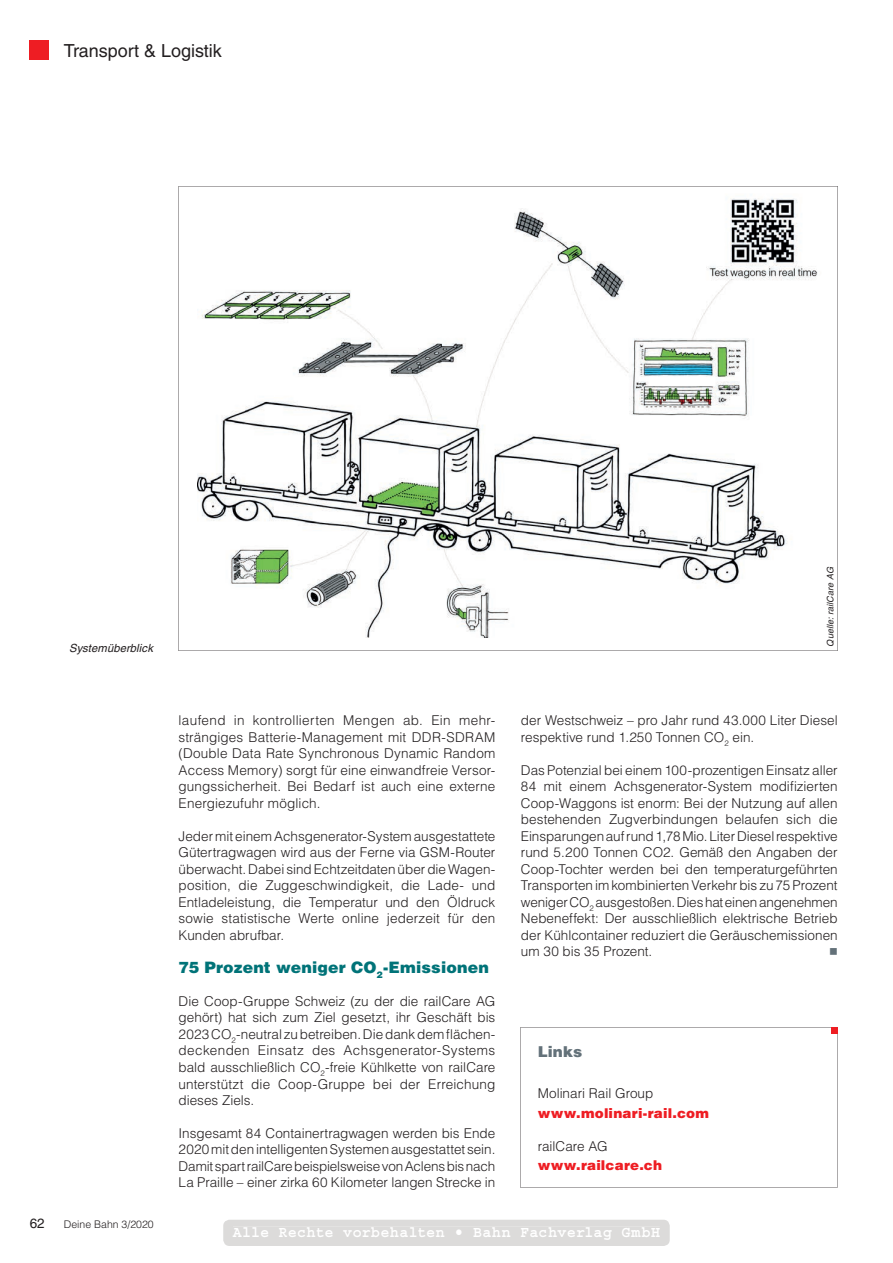
<style>
.page{position:relative;width:893px;height:1263px;background:#fff}
.page>*{position:absolute;margin:0;border:0;box-sizing:border-box;transform-origin:0 0}
.t1{font:18px "Helvetica LT";color:#231f20}
.t2{font:700 15.75px "Courier";letter-spacing:.025em;color:#fff;scale:.95 1}
.t3{font:900 15.75px "Helvetica LT";letter-spacing:.01em;color:#007378}
.t4{font:900 15px "Helvetica LT";letter-spacing:.005em;color:#637179}
.t5{font:300 13.5px/16.5px "Helvetica LT";letter-spacing:.005em;color:#231f20;text-align:justify}
.t6{font:900 13.5px "Helvetica LT";letter-spacing:.015em;color:#ee1d23}
.t7{font:13.5px "Helvetica LT";color:#231f20}
.t8{font:italic 11.25px "Helvetica LT";letter-spacing:.01em;color:#231f20}
.t9{font:300 10.5px "Helvetica LT";color:#231f20}
.t10{font:italic 9px "Helvetica LT";color:#231f20}
</style>
<div class="page">
<div style="left:30px;top:40px;width:19px;height:19px;background:#ee1d23"></div>
<svg style="left:178px;top:186px;width:660px;height:465px"></svg>
<svg style="left:520px;top:1027px;width:318px;height:160px"></svg>
<div style="left:831px;top:1027px;width:7px;height:7px;background:#ee1d23"></div>
<div style="left:223px;top:1220px;width:447px;height:26px;background:#dcdbda"></div>
<div style="left:233px;top:1227px;width:427px;height:12px;background:#dcdbda"></div>
<h1 class="t1" style="left:64px;top:40px;width:159px">Transport &amp; Logistik</h1>
<p class="t8" style="left:69px;top:641px;width:85px">Systemüberblick</p>
<p class="t5" style="left:179px;top:712px;width:318px">laufend in kontrollierten Mengen ab. Ein mehr&shy;strängiges Batterie-Management mit DDR-SDRAM (Double Data Rate Synchronous Dynamic Random Access Memory) sorgt für eine einwandfreie Versor&shy;gungssicherheit. Bei Bedarf ist auch eine externe Energiezufuhr möglich.</p>
<p class="t5" style="left:179px;top:828px;width:318px">Jeder mit einem Achsgenerator-System ausgestattete Gütertragwagen wird aus der Ferne via GSM-Router überwacht. Dabei sind Echtzeitdaten über die Wagen&shy;position, die Zuggeschwindigkeit, die Lade- und Entladeleistung, die Temperatur und den Öldruck sowie statistische Werte online jederzeit für den Kunden abrufbar.</p>
<p class="t3" style="left:179px;top:957px;width:312px">75 Prozent weniger CO<sub>2</sub>-Emissionen</p>
<p class="t5" style="left:179px;top:993px;width:318px">Die Coop-Gruppe Schweiz (zu der die railCare AG gehört) hat sich zum Ziel gesetzt, ihr Geschäft bis 2023 CO<sub>2</sub>-neutral zu betreiben. Die dank dem flächen&shy;deckenden Einsatz des Achsgenerator-Systems bald ausschließlich CO<sub>2</sub>-freie Kühlkette von railCare unterstützt die Coop-Gruppe bei der Erreichung dieses Ziels.</p>
<p class="t5" style="left:179px;top:1125px;width:318px">Insgesamt 84 Containertragwagen werden bis Ende 2020 mit den intelligenten Systemen ausgestattet sein.<br>Damit spart railCare beispielsweise von Aclens bis nach La Praille – einer zirka 60 Kilometer langen Strecke in</p>
<p class="t10" style="left:825px;top:647px;width:81px;rotate:-90deg">Quelle: railCare AG</p>
<p class="t5" style="left:521px;top:712px;width:318px">der Westschweiz – pro Jahr rund 43.000 Liter Diesel respektive rund 1.250 Tonnen CO<sub>2</sub> ein.</p>
<p class="t5" style="left:521px;top:762px;width:318px">Das Potenzial bei einem 100-prozentigen Einsatz aller 84 mit einem Achsgenerator-System modifizierten Coop-Waggons ist enorm: Bei der Nutzung auf allen bestehenden Zugverbindungen belaufen sich die Einsparungen auf rund 1,78 Mio. Liter Diesel respektive rund 5.200 Tonnen CO2. Gemäß den Angaben der Coop-Tochter werden bei den temperaturgeführten Transporten im kombinierten Verkehr bis zu 75 Prozent weniger CO<sub>2</sub> ausgestoßen. Dies hat einen angenehmen Nebeneffekt: Der ausschließlich elektrische Betrieb der Kühlcontainer reduziert die Geräuschemissionen um 30 bis 35 Prozent.</p>
<p class="t4" style="left:538px;top:1041px;width:46px">Links</p>
<p class="t5" style="left:538px;top:1085px;width:117px">Molinari Rail Group</p>
<p class="t6" style="left:538px;top:1104px;width:173px">www.molinari-rail.com</p>
<p class="t5" style="left:538px;top:1137px;width:72px">railCare AG</p>
<p class="t6" style="left:538px;top:1156px;width:126px">www.railcare.ch</p>
<p class="t7" style="left:30px;top:1215px;width:17px">62</p>
<p class="t9" style="left:64px;top:1217px;width:91px">Deine Bahn 3/2020</p>
<p class="t2" style="left:233px;top:1224px;width:451px">Alle Rechte vorbehalten • Bahn Fachverlag GmbH</p>
</div>
